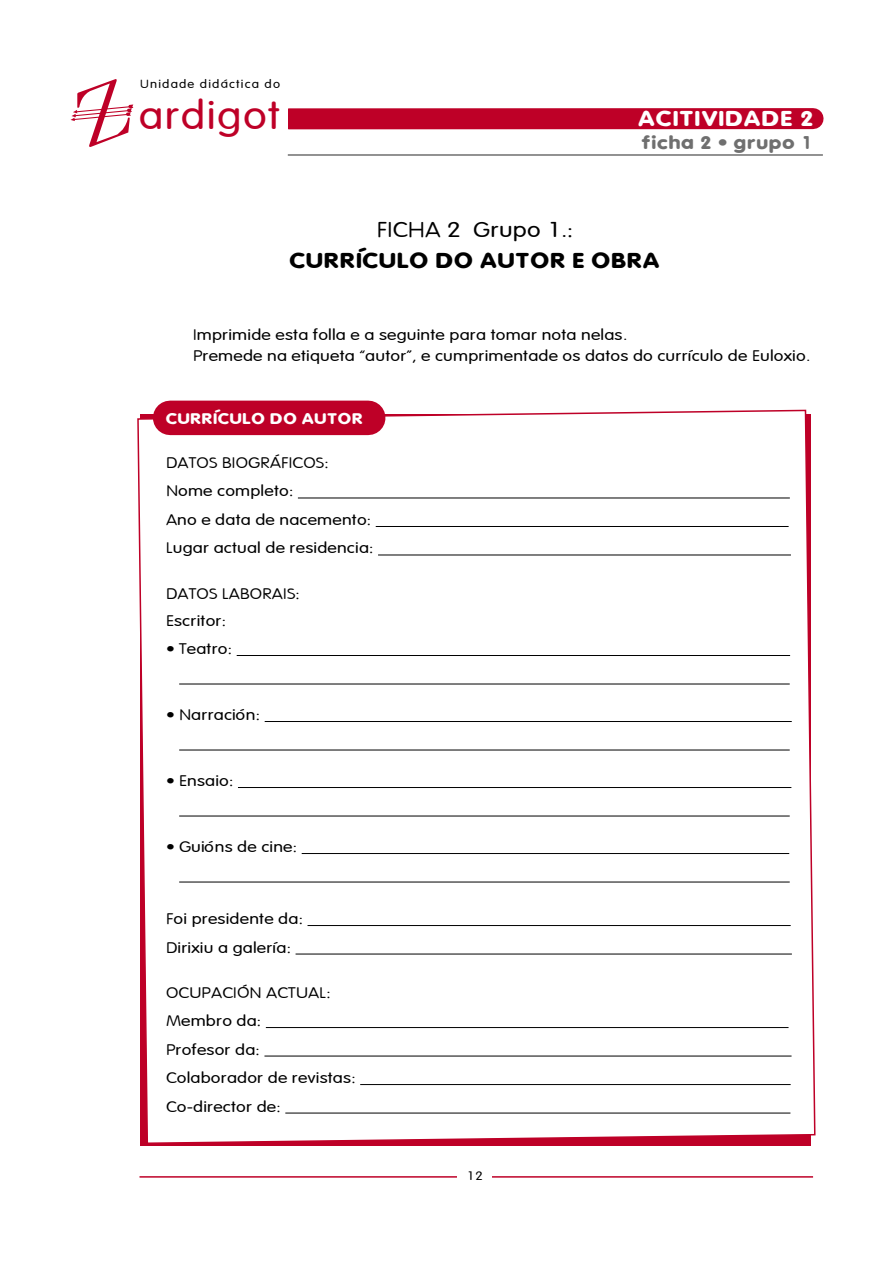
<style>
.page{position:relative;width:893px;height:1263px;background:#fff}
.page>*{position:absolute;margin:0;border:0;box-sizing:border-box;transform-origin:0 0}
.t1{font:39.15px "Vagabond";letter-spacing:.03em;color:#be0027;scale:1.13 1}
.t2{font:700 21px "Vagabond";letter-spacing:.01em;color:#000;scale:1.2 1}
.t3{font:21px "Vagabond";letter-spacing:.01em;color:#000;scale:1.2 1}
.t4{font:700 21px "Vagabond";letter-spacing:.02em;color:#fff;scale:1.2 1}
.t5{font:700 18px "Vagabond";letter-spacing:.02em;color:#6f6f6f;scale:1.2 1}
.t6{font:15px "Vagabond";letter-spacing:.01em;color:#000;scale:1.2 1}
.t7{font:700 15px "Vagabond";letter-spacing:.01em;color:#fff;scale:1.2 1}
.t8{font:12px "Vagabond";color:#000;scale:1.13 1}
.t9{font:11.55px "Vagabond";letter-spacing:.09em;color:#000;scale:1.13 1}
</style>
<div class="page">
<div style="left:289px;top:108px;width:524px;height:21px;background:#be0027"></div>
<svg style="left:70px;top:79px;width:63px;height:68px"></svg>
<hr style="left:140px;top:1176px;width:673px;height:1px;background:#be0027">
<div style="left:457px;top:1168px;width:35px;height:25px;background:#fff"></div>
<svg style="left:137px;top:409px;width:679px;height:736px"></svg>
<div style="left:170px;top:401px;width:198px;height:34px;background:#be0027"></div>
<hr style="left:298px;top:498px;width:492px;height:1px;background:#000">
<hr style="left:376px;top:526px;width:413px;height:1px;background:#000">
<hr style="left:378px;top:555px;width:413px;height:1px;background:#000">
<hr style="left:237px;top:655px;width:553px;height:1px;background:#000">
<hr style="left:179px;top:684px;width:611px;height:1px;background:#000">
<hr style="left:265px;top:721px;width:527px;height:1px;background:#000">
<hr style="left:179px;top:750px;width:611px;height:1px;background:#000">
<hr style="left:238px;top:787px;width:553px;height:1px;background:#000">
<hr style="left:179px;top:816px;width:611px;height:1px;background:#000">
<hr style="left:302px;top:853px;width:487px;height:1px;background:#000">
<hr style="left:179px;top:882px;width:611px;height:1px;background:#000">
<hr style="left:308px;top:925px;width:483px;height:1px;background:#000">
<hr style="left:296px;top:954px;width:496px;height:1px;background:#000">
<hr style="left:266px;top:1027px;width:522px;height:1px;background:#000">
<hr style="left:264px;top:1056px;width:527px;height:1px;background:#000">
<hr style="left:360px;top:1084px;width:431px;height:1px;background:#000">
<hr style="left:285px;top:1113px;width:505px;height:1px;background:#000">
<hr style="left:288px;top:154px;width:535px;height:2px;background:#6f6f6f">
<p class="t9" style="left:140px;top:77px;width:125px">Unidade didáctica do</p>
<h1 class="t1" style="left:139px;top:90px;width:127px">ardigot</h1>
<p class="t4" style="left:638px;top:104px;width:148px">ACITIVIDADE 2</p>
<p class="t5" style="left:642px;top:130px;width:144px">ficha 2 • grupo 1</p>
<p class="t3" style="left:377px;top:216px;width:165px">FICHA 2 Grupo 1.:</p>
<p class="t2" style="left:290px;top:247px;width:310px">CURRÍCULO DO AUTOR E OBRA</p>
<p class="t6" style="left:193px;top:326px;width:363px">Imprimide esta folla e a seguinte para tomar nota nelas.</p>
<p class="t6" style="left:193px;top:347px;width:516px">Premede na etiqueta “autor”, e cumprimentade os datos do currículo de Euloxio.</p>
<p class="t7" style="left:166px;top:409px;width:166px">CURRÍCULO DO AUTOR</p>
<p class="t6" style="left:166px;top:453px;width:137px">DATOS BIOGRÁFICOS:</p>
<p class="t6" style="left:166px;top:482px;width:108px">Nome completo:</p>
<p class="t6" style="left:166px;top:510px;width:172px">Ano e data de nacemento:</p>
<p class="t6" style="left:166px;top:539px;width:174px">Lugar actual de residencia:</p>
<p class="t6" style="left:166px;top:584px;width:113px">DATOS LABORAIS:</p>
<p class="t6" style="left:166px;top:611px;width:52px">Escritor:</p>
<p class="t6" style="left:166px;top:639px;width:57px">• Teatro:</p>
<p class="t6" style="left:166px;top:705px;width:80px">• Narración:</p>
<p class="t6" style="left:166px;top:771px;width:58px">• Ensaio:</p>
<p class="t6" style="left:166px;top:837px;width:111px">• Guións de cine:</p>
<p class="t6" style="left:166px;top:909px;width:116px">Foi presidente da:</p>
<p class="t6" style="left:166px;top:938px;width:106px">Dirixiu a galería:</p>
<p class="t6" style="left:166px;top:983px;width:139px">OCUPACIÓN ACTUAL:</p>
<p class="t6" style="left:166px;top:1011px;width:81px">Membro da:</p>
<p class="t6" style="left:166px;top:1040px;width:80px">Profesor da:</p>
<p class="t6" style="left:166px;top:1068px;width:160px">Colaborador de revistas:</p>
<p class="t6" style="left:166px;top:1097px;width:97px">Co-director de:</p>
<p class="t8" style="left:467px;top:1168px;width:16px">12</p>
</div>
